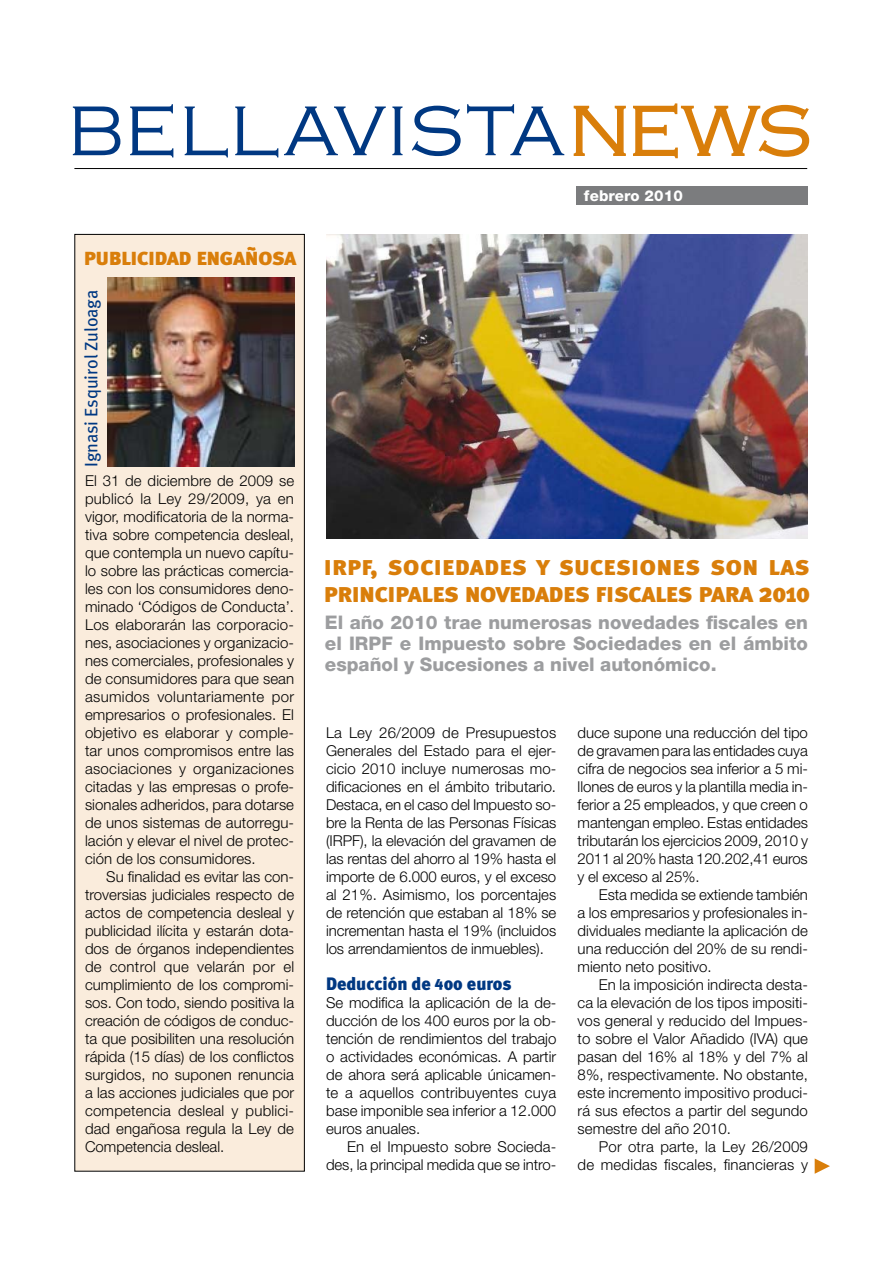
<style>
.page{position:relative;width:893px;height:1263px;background:#fff}
.page>*{position:absolute;margin:0;border:0;box-sizing:border-box;transform-origin:0 0}
.t1{font:26.25px/26.2px "Meta Black Caps";letter-spacing:-.02em;color:#d97e0a}
.t2{font:23.25px "Meta Black Caps";letter-spacing:-.025em;color:#d97e0a}
.t3{font:800 18.75px/21px "Helvetica Neue LT Std";color:#9c9d9f;text-align:justify}
.t4{font:18px "Meta";letter-spacing:-.005em;color:#003882}
.t5{font:900 18px "Meta";color:#003882}
.t6{font:300 15px/18px "Helvetica Neue LT Std";letter-spacing:.005em;color:#000;text-align:justify}
.t7{font:800 15px "Helvetica Neue LT Std";letter-spacing:.01em;color:#fff}
.s1{font-size:27px}
.s2{font-size:18.3px}
</style>
<div class="page">
<div style="left:75px;top:234px;width:229px;height:937px;background:#faecdc"></div>
<div style="left:74px;top:234px;width:231px;height:937px;border:1px solid #000"></div>
<svg style="left:73px;top:107px;width:47px;height:48px"></svg>
<svg style="left:130px;top:104px;width:43px;height:53px"></svg>
<svg style="left:185px;top:107px;width:43px;height:50px"></svg>
<svg style="left:235px;top:107px;width:43px;height:50px"></svg>
<svg style="left:284px;top:107px;width:102px;height:48px"></svg>
<svg style="left:392px;top:107px;width:11px;height:48px"></svg>
<svg style="left:412px;top:106px;width:49px;height:50px"></svg>
<svg style="left:467px;top:104px;width:97px;height:51px"></svg>
<svg style="left:573px;top:103px;width:237px;height:56px"></svg>
<hr style="left:74px;top:168px;width:733px;height:1px;background:#000">
<div style="left:576px;top:187px;width:232px;height:18px;background:#7b7c7e"></div>
<svg style="left:815px;top:1158px;width:15px;height:16px"></svg>
<img style="left:107px;top:277px;width:187px;height:190px">
<img style="left:326px;top:234px;width:482px;height:305px">
<h2 class="t2" style="left:84px;top:243px;width:214px">publicidad engañosa</h2>
<p class="t4" style="left:80px;top:467px;width:178px;rotate:-90deg">Ignasi Esquirol Zuloaga</p>
<p class="t6" style="left:85px;top:471px;width:211px">El 31 de diciembre de 2009 se publicó la Ley 29/2009, ya en vigor, modificatoria de la norma&shy;tiva sobre competencia desleal, que contempla un nuevo capítu&shy;lo sobre las prácticas comercia&shy;les con los consumidores deno&shy;minado ‘Códigos de Conducta’.<br>Los elaborarán las corporacio&shy;nes, asociaciones y organizacio&shy;nes comerciales, profesionales y de consumidores para que sean asumidos voluntariamente por empresarios o profesionales. El objetivo es elaborar y comple&shy;tar unos compromisos entre las asociaciones y organizaciones citadas y las empresas o profe&shy;sionales adheridos, para dotarse de unos sistemas de autorregu&shy;lación y elevar el nivel de protec&shy;ción de los consumidores.</p>
<p class="t6" style="left:85px;top:867px;width:211px;text-indent:21px">Su finalidad es evitar las con&shy;troversias judiciales respecto de actos de competencia desleal y publicidad ilícita y estarán dota&shy;dos de órganos independientes de control que velarán por el cumplimiento de los compromi&shy;sos. Con todo, siendo positiva la creación de códigos de conduc&shy;ta que posibiliten una resolución rápida (15 días) de los conflictos surgidos, no suponen renuncia a las acciones judiciales que por competencia desleal y publici&shy;dad engañosa regula la Ley de Competencia desleal.</p>
<p class="t7" style="left:584px;top:187px;width:100px">febrero 2010</p>
<h1 class="t1" style="left:324px;top:553px;width:488px">irpf, sociedades y sucesiones son las principales novedades fiscales para <span class="s1">2010</span></h1>
<p class="t3" style="left:325px;top:612px;width:484px">El año 2010 trae numerosas novedades fiscales en el IRPF e Impuesto sobre Sociedades en el ámbito español y Sucesiones a nivel autonómico.</p>
<p class="t6" style="left:326px;top:723px;width:232px">La Ley 26/2009 de Presupuestos Generales del Estado para el ejer&shy;cicio 2010 incluye numerosas mo&shy;dificaciones en el ámbito tributario.<br>Destaca, en el caso del Impuesto so&shy;bre la Renta de las Personas Físicas (IRPF), la elevación del gravamen de las rentas del ahorro al 19% hasta el importe de 6.000 euros, y el exceso al 21%. Asimismo, los porcentajes de retención que estaban al 18% se incrementan hasta el 19% (incluidos los arrendamientos de inmuebles).</p>
<p class="t5" style="left:326px;top:973px;width:187px">Deducción de <sup>4</sup><span class="s2">00</span> euros</p>
<p class="t6" style="left:326px;top:993px;width:232px">Se modifica la aplicación de la de&shy;ducción de los 400 euros por la ob&shy;tención de rendimientos del trabajo o actividades económicas. A partir de ahora será aplicable únicamen&shy;te a aquellos contribuyentes cuya base imponible sea inferior a 12.000 euros anuales.</p>
<p class="t6" style="left:326px;top:1137px;width:232px;text-align:right">En el Impuesto sobre Socieda&shy;des, la principal medida que se intro-</p>
<p class="t6" style="left:578px;top:723px;width:232px">duce supone una reducción del tipo de gravamen para las entidades cuya cifra de negocios sea inferior a 5 mi&shy;llones de euros y la plantilla media in&shy;ferior a 25 empleados, y que creen o mantengan empleo. Estas entidades tributarán los ejercicios 2009, 2010 y 2011 al 20% hasta 120.202,41 euros y el exceso al 25%.</p>
<p class="t6" style="left:578px;top:885px;width:232px;text-indent:21px">Esta medida se extiende también a los empresarios y profesionales in&shy;dividuales mediante la aplicación de una reducción del 20% de su rendi&shy;miento neto positivo.</p>
<p class="t6" style="left:578px;top:975px;width:232px;text-indent:21px">En la imposición indirecta desta&shy;ca la elevación de los tipos impositi&shy;vos general y reducido del Impues&shy;to sobre el Valor Añadido (IVA) que pasan del 16% al 18% y del 7% al 8%, respectivamente. No obstante, este incremento impositivo produci&shy;rá sus efectos a partir del segundo semestre del año 2010.</p>
<p class="t6" style="left:578px;top:1137px;width:232px;text-align:right">Por otra parte, la Ley 26/2009<br>de medidas fiscales, financieras y</p>
</div>
